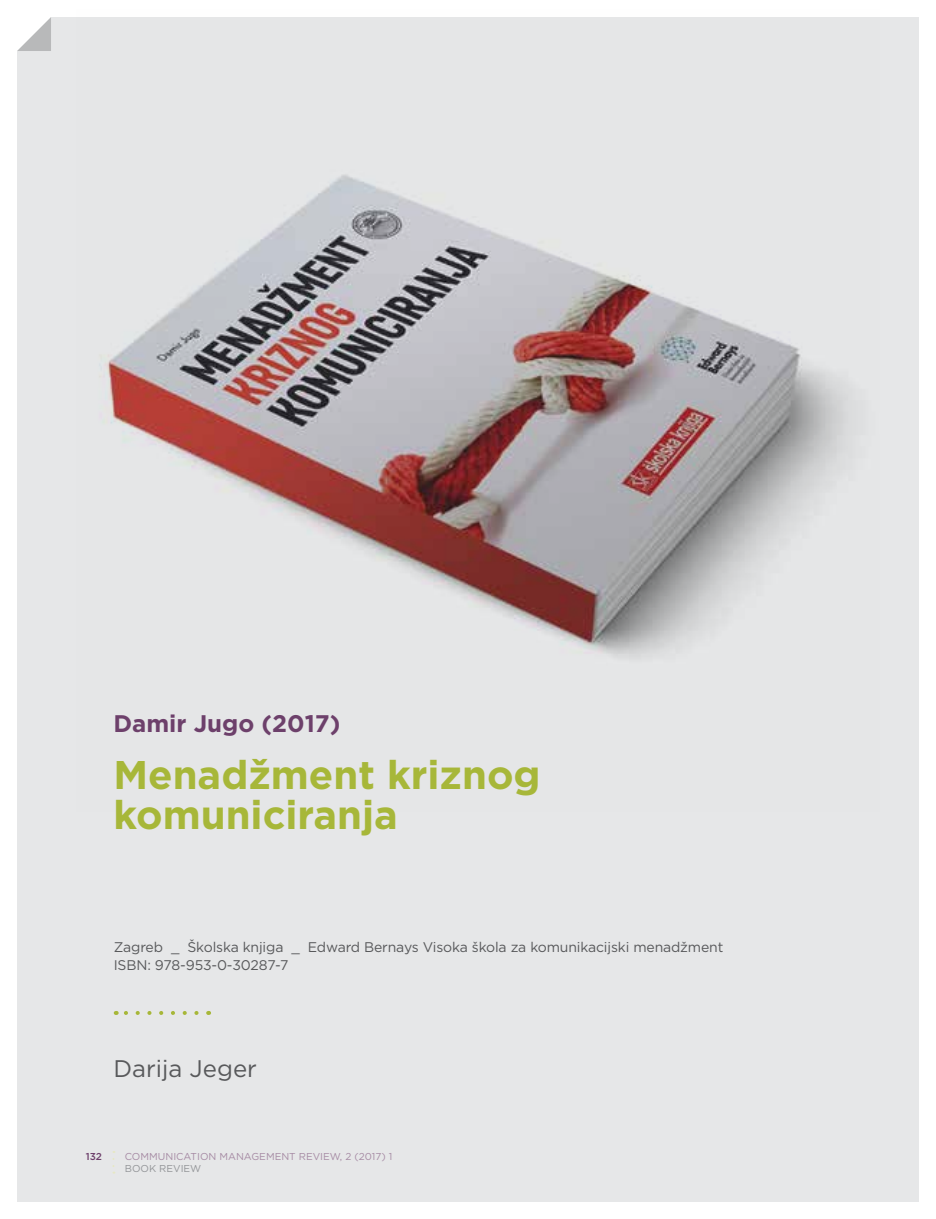
<style>
.page{position:relative;width:936px;height:1219px;background:#fff}
.page>*{position:absolute;margin:0;border:0;box-sizing:border-box;transform-origin:0 0}
.t1{font:700 40px/40px "Gotham";color:#a7b739}
.t2{font:700 24px "Gotham";color:#6d406b}
.t3{font:24px "Gotham";color:#58595b}
.t4{font:14px/18px "Gotham";letter-spacing:-.01em;color:#58595b}
.t5{font:10px "Gotham";color:#a68ba4}
.t6{font:10px "Gotham";color:#939598}
.t7{font:500 10px "Gotham";color:#6d406b}
</style>
<div class="page">
<div style="left:17px;top:17px;width:901px;height:1185px;background:#e6e7e8"></div>
<svg style="left:17px;top:17px;width:34px;height:34px"></svg>
<img style="left:77px;top:17px;width:802px;height:794px">
<svg style="left:116px;top:1011px;width:80px;height:4px"></svg>
<svg style="left:112px;top:1159px;width:2px;height:15px"></svg>
<h2 class="t2" style="left:113px;top:707px;width:228px">Damir Jugo (2017)</h2>
<h1 class="t1" style="left:113px;top:754px;width:428px">Menadžment kriznog komuniciranja</h1>
<p class="t4" style="left:114px;top:938px;width:611px">Zagreb _ Školska knjiga _ Edward Bernays Visoka škola za komunikacijski menadžment<br>ISBN: 978-953-0-30287-7</p>
<h2 class="t3" style="left:113px;top:1055px;width:145px">Darija Jeger</h2>
<p class="t7" style="left:86px;top:1150px;width:18px">132</p>
<p class="t5" style="left:125px;top:1151px;width:269px">COMMUNICATION MANAGEMENT REVIEW, 2 (2017) 1</p>
<p class="t6" style="left:125px;top:1163px;width:78px">BOOK REVIEW</p>
</div>
